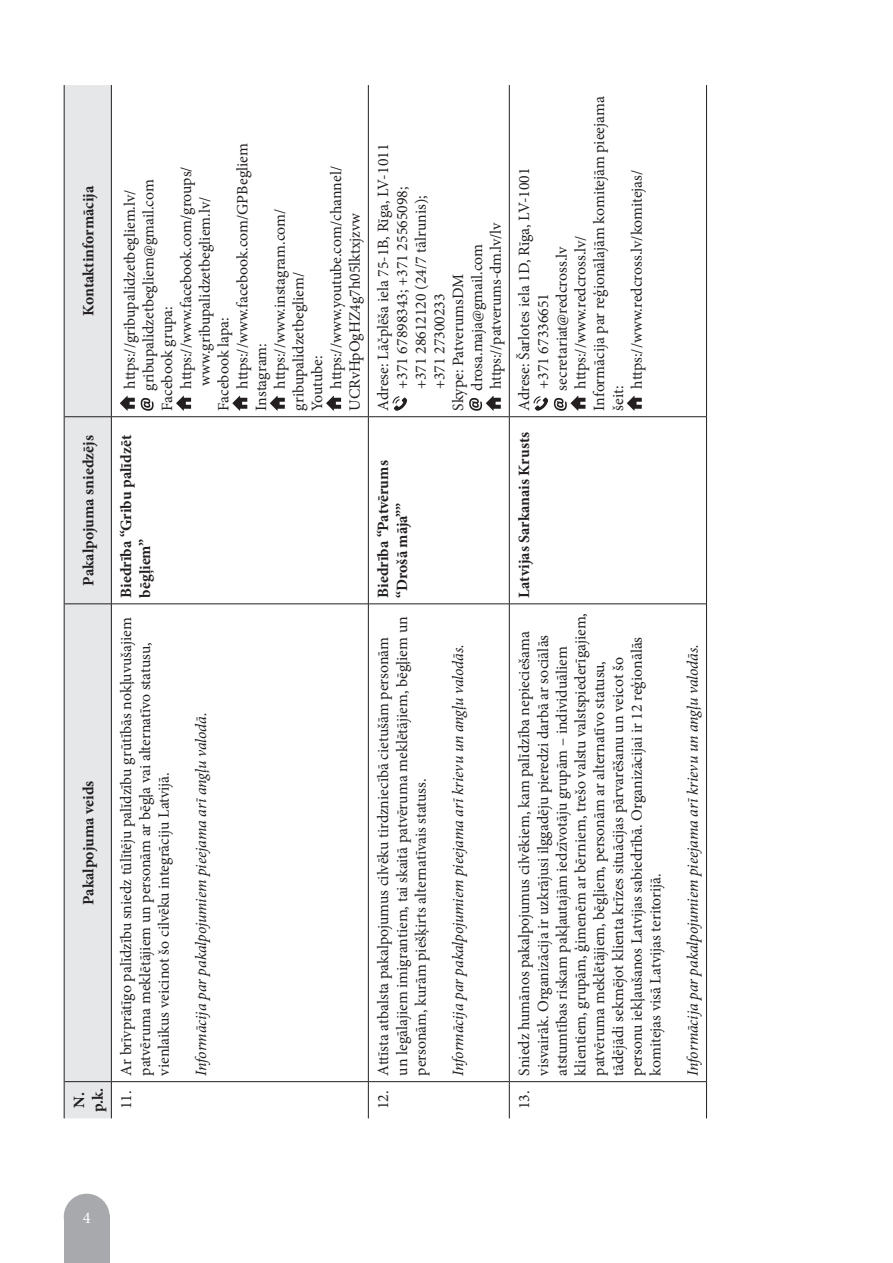
<style>
.page{position:relative;width:893px;height:1263px;background:#fff}
.page>*{position:absolute;margin:0;border:0;box-sizing:border-box;transform-origin:0 0}
.t1{font:16.5px "Minion Pro";color:#fff}
.t2{font:15.75px/18.8px "Minion Pro";color:#231f20}
.t3{font:italic 15.75px "Minion Pro";letter-spacing:-.01em;color:#231f20}
.t4{font:700 15.75px/18.8px "Minion Pro";color:#231f20}
</style>
<div class="page">
<div style="left:64px;top:1194px;width:46px;height:45px;background:#a8a9ad;border-radius:50%"></div>
<div style="left:64px;top:1215px;width:46px;height:48px;background:#a8a9ad"></div>
<div style="left:65px;top:85px;width:46px;height:1033px;background:#e6e7e9"></div>
<hr style="left:64px;top:1082px;width:1px;height:36px;background:#231f20">
<hr style="left:64px;top:604px;width:1px;height:478px;background:#231f20">
<hr style="left:65px;top:1081px;width:46px;height:1px;background:#231f20">
<hr style="left:64px;top:417px;width:1px;height:187px;background:#231f20">
<hr style="left:65px;top:603px;width:46px;height:1px;background:#231f20">
<hr style="left:64px;top:85px;width:1px;height:332px;background:#231f20">
<hr style="left:65px;top:416px;width:46px;height:1px;background:#231f20">
<hr style="left:111px;top:1082px;width:1px;height:36px;background:#231f20">
<hr style="left:111px;top:604px;width:1px;height:478px;background:#231f20">
<hr style="left:111px;top:417px;width:1px;height:187px;background:#231f20">
<hr style="left:111px;top:85px;width:1px;height:332px;background:#231f20">
<hr style="left:112px;top:1081px;width:256px;height:1px;background:#231f20">
<hr style="left:112px;top:603px;width:256px;height:1px;background:#231f20">
<hr style="left:112px;top:416px;width:256px;height:1px;background:#231f20">
<hr style="left:368px;top:1082px;width:1px;height:36px;background:#231f20">
<hr style="left:368px;top:604px;width:1px;height:478px;background:#231f20">
<hr style="left:369px;top:1081px;width:140px;height:1px;background:#231f20">
<hr style="left:368px;top:417px;width:1px;height:187px;background:#231f20">
<hr style="left:369px;top:603px;width:140px;height:1px;background:#231f20">
<hr style="left:368px;top:85px;width:1px;height:332px;background:#231f20">
<hr style="left:369px;top:416px;width:140px;height:1px;background:#231f20">
<hr style="left:509px;top:1082px;width:1px;height:36px;background:#231f20">
<hr style="left:509px;top:604px;width:1px;height:478px;background:#231f20">
<hr style="left:510px;top:1081px;width:196px;height:1px;background:#231f20">
<hr style="left:509px;top:417px;width:1px;height:187px;background:#231f20">
<hr style="left:510px;top:603px;width:196px;height:1px;background:#231f20">
<hr style="left:509px;top:85px;width:1px;height:332px;background:#231f20">
<hr style="left:510px;top:416px;width:196px;height:1px;background:#231f20">
<hr style="left:706px;top:1082px;width:1px;height:36px;background:#231f20">
<hr style="left:706px;top:604px;width:1px;height:478px;background:#231f20">
<hr style="left:706px;top:417px;width:1px;height:187px;background:#231f20">
<hr style="left:706px;top:85px;width:1px;height:332px;background:#231f20">
<svg style="left:120px;top:396px;width:15px;height:15px"></svg>
<svg style="left:141px;top:398px;width:13px;height:13px"></svg>
<svg style="left:176px;top:396px;width:15px;height:15px"></svg>
<svg style="left:232px;top:396px;width:15px;height:15px"></svg>
<svg style="left:270px;top:396px;width:15px;height:15px"></svg>
<svg style="left:326px;top:396px;width:15px;height:15px"></svg>
<svg style="left:392px;top:396px;width:15px;height:15px"></svg>
<svg style="left:469px;top:396px;width:32px;height:15px"></svg>
<svg style="left:533px;top:396px;width:15px;height:15px"></svg>
<svg style="left:554px;top:396px;width:31px;height:15px"></svg>
<svg style="left:627px;top:396px;width:15px;height:15px"></svg>
<p class="t4" style="left:79px;top:316px;width:132px;rotate:-90deg">Kontaktinformācija</p>
<p class="t4" style="left:79px;top:585px;width:152px;rotate:-90deg">Pakalpojuma sniedzējs</p>
<p class="t4" style="left:79px;top:905px;width:125px;rotate:-90deg">Pakalpojuma veids</p>
<p class="t4" style="left:70px;top:1112px;width:26px;rotate:-90deg">N. p.k.</p>
<p class="t2" style="left:233px;top:389px;width:247px;rotate:-90deg">https://www.facebook.com/GPBegliem</p>
<p class="t2" style="left:327px;top:389px;width:224px;rotate:-90deg">https://www.youtube.com/channel/</p>
<p class="t2" style="left:177px;top:389px;width:224px;rotate:-90deg">https://www.facebook.com/groups/</p>
<p class="t2" style="left:120px;top:389px;width:201px;rotate:-90deg">https://gribupalidzetbegliem.lv/</p>
<p class="t2" style="left:139px;top:391px;width:213px;rotate:-90deg">gribupalidzetbegliem@gmail.com</p>
<p class="t2" style="left:195px;top:386px;width:190px;rotate:-90deg">www.gribupalidzetbegliem.lv/</p>
<p class="t2" style="left:270px;top:389px;width:181px;rotate:-90deg">https://www.instagram.com/</p>
<p class="t2" style="left:345px;top:411px;width:200px;rotate:-90deg">UCRvHpOgHZ4g7h05lktxjzvw</p>
<p class="t2" style="left:289px;top:411px;width:140px;rotate:-90deg">gribupalidzetbegliem/</p>
<p class="t2" style="left:158px;top:411px;width:106px;rotate:-90deg">Facebook grupa:</p>
<p class="t2" style="left:214px;top:411px;width:95px;rotate:-90deg">Facebook lapa:</p>
<p class="t2" style="left:252px;top:411px;width:69px;rotate:-90deg">Instagram:</p>
<p class="t2" style="left:308px;top:411px;width:57px;rotate:-90deg">Youtube:</p>
<p class="t4" style="left:117px;top:598px;width:165px;rotate:-90deg">Biedrība “Gribu palīdzēt bēgļiem”</p>
<p class="t2" style="left:117px;top:1076px;width:460px;text-indent:-34px;rotate:-90deg">11. Ar brīvprātīgo palīdzību sniedz tūlītēju palīdzību grūtībās nokļuvušajiem patvēruma meklētājiem un personām ar bēgļa vai alternatīvo statusu, vienlaikus veicinot šo cilvēku integrāciju Latvijā.</p>
<p class="t3" style="left:191px;top:1076px;width:365px;rotate:-90deg">Informācija par pakalpojumiem pieejama arī angļu valodā.</p>
<p class="t2" style="left:374px;top:411px;width:268px;rotate:-90deg">Adrese: Lāčplēša iela 75-1B, Rīga, LV-1011</p>
<p class="t2" style="left:393px;top:389px;width:204px;rotate:-90deg">+371 67898343; +371 25565098;</p>
<p class="t2" style="left:411px;top:389px;width:196px;rotate:-90deg">+371 28612120 (24/7 tālrunis);</p>
<p class="t2" style="left:486px;top:389px;width:168px;rotate:-90deg">https://patverums-dm.lv/lv</p>
<p class="t2" style="left:468px;top:391px;width:148px;rotate:-90deg">drosa.maja@gmail.com</p>
<p class="t2" style="left:449px;top:411px;width:138px;rotate:-90deg">Skype: PatverumsDM</p>
<p class="t2" style="left:430px;top:389px;width:97px;rotate:-90deg">+371 27300233</p>
<p class="t4" style="left:374px;top:598px;width:139px;rotate:-90deg">Biedrība “Patvērums “Drošā māja””</p>
<p class="t2" style="left:374px;top:1076px;width:461px;text-indent:-34px;rotate:-90deg">12. Attīsta atbalsta pakalpojumus cilvēku tirdzniecībā cietušām personām un legālajiem imigrantiem, tai skaitā patvēruma meklētājiem, bēgļiem un personām, kurām piešķirts alternatīvais statuss.</p>
<p class="t3" style="left:447px;top:1076px;width:433px;rotate:-90deg">Informācija par pakalpojumiem pieejama arī krievu un angļu valodās.</p>
<p class="t2" style="left:590px;top:411px;width:316px;rotate:-90deg">Informācija par reģionālajām komitejām pieejama</p>
<p class="t2" style="left:515px;top:411px;width:245px;rotate:-90deg">Adrese: Šarlotes iela 1D, Rīga, LV-1001</p>
<p class="t2" style="left:627px;top:389px;width:220px;rotate:-90deg">https://www.redcross.lv/komitejas/</p>
<p class="t2" style="left:552px;top:391px;width:146px;rotate:-90deg">secretariat@redcross.lv</p>
<p class="t2" style="left:571px;top:389px;width:155px;rotate:-90deg">https://www.redcross.lv/</p>
<p class="t2" style="left:534px;top:389px;width:97px;rotate:-90deg">+371 67336651</p>
<p class="t2" style="left:609px;top:411px;width:27px;rotate:-90deg">šeit:</p>
<p class="t4" style="left:515px;top:598px;width:167px;rotate:-90deg">Latvijas Sarkanais Krusts</p>
<p class="t2" style="left:515px;top:1076px;width:464px;text-indent:-34px;rotate:-90deg">13. Sniedz humānos pakalpojumus cilvēkiem, kam palīdzība nepieciešama visvairāk. Organizācija ir uzkrājusi ilggadēju pieredzi darbā ar sociālās atstumtības riskam pakļautajām iedzīvotāju grupām – individuāliem klientiem, grupām, ģimenēm ar bērniem, trešo valstu valstspiederīgajiem, patvēruma meklētājiem, bēgļiem, personām ar alternatīvo statusu, tādējādi sekmējot klienta krīzes situācijas pārvarēšanu un veicot šo personu iekļaušanos Latvijas sabiedrībā. Organizācijai ir 12 reģionālās komitejas visā Latvijas teritorijā.</p>
<p class="t3" style="left:682px;top:1076px;width:433px;rotate:-90deg">Informācija par pakalpojumiem pieejama arī krievu un angļu valodās.</p>
<p class="t1" style="left:83px;top:1206px;width:9px">4</p>
</div>
